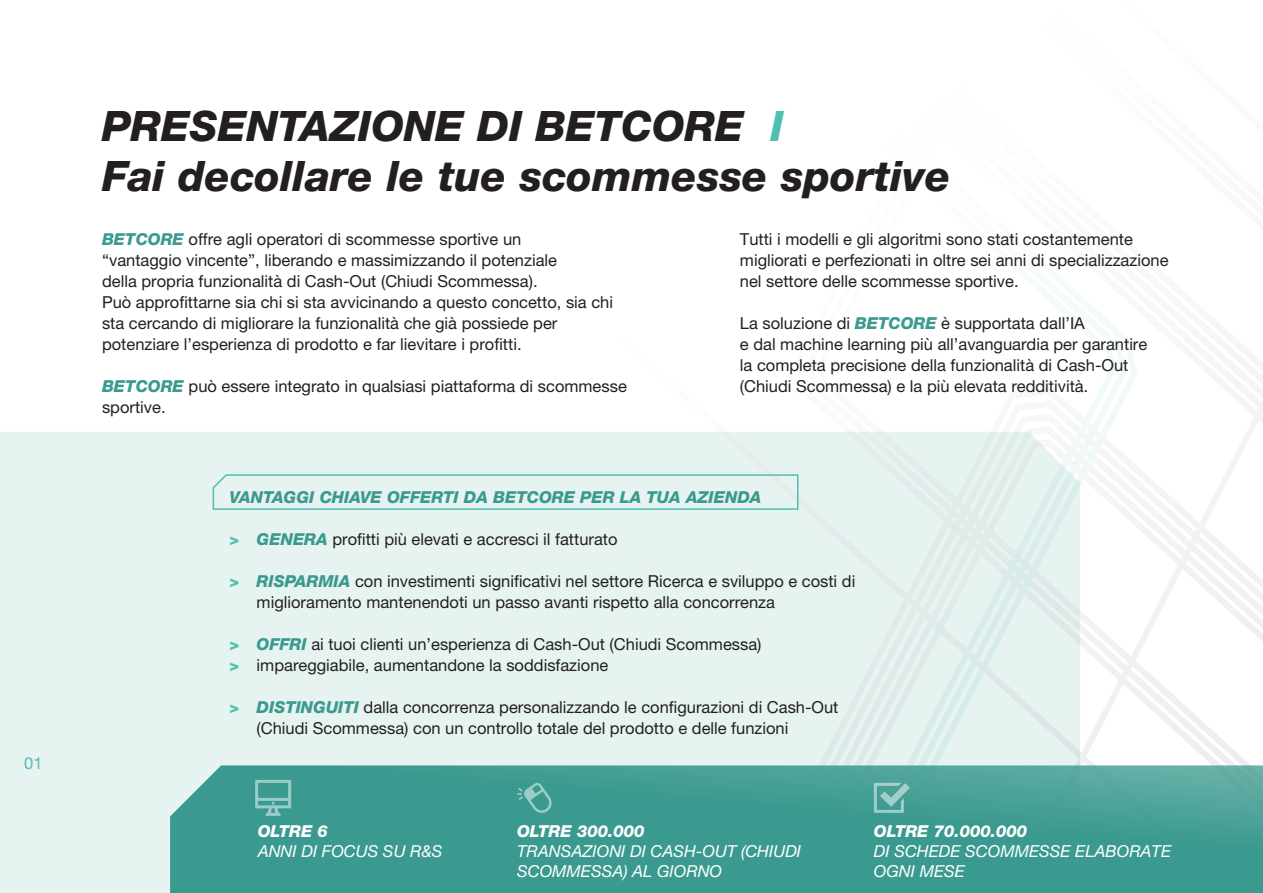
<style>
.page{position:relative;width:1263px;height:893px;background:#fff}
.page>*{position:absolute;margin:0;border:0;box-sizing:border-box;transform-origin:0 0}
.t1{font:italic 800 42px/50.4px "Helvetica Neue LT Pro";color:#231f20}
.t2{font:16.5px/21px "Helvetica Neue LT Pro";color:#231f20}
.t3{font:italic 16.5px/20.2px "Helvetica Neue LT Pro";color:#fff}
.t4{font:italic 800 16.5px "Helvetica Neue LT Pro";color:#3b9a8f}
.t5{font:italic 800 16.5px "Helvetica Neue LT Pro";color:#fff}
.t6{font:16.5px "Helvetica Neue LT Pro";color:#4ec0b2}
.s1{color:#4ec0b2}
.s2{font-weight:800;font-style:italic;color:#3b9a8f}
.s3{font-weight:800;font-style:italic;color:#4ec0b2}
</style>
<div class="page">
<svg style="left:845px;top:300px;width:418px;height:465px"></svg>
<div style="left:0;top:432px;width:1080px;height:461px;background:#e7f3f1"></div>
<svg style="left:170px;top:765px;width:1093px;height:128px;background:#419d92"></svg>
<svg style="left:212px;top:473px;width:587px;height:38px;background:#daeeeb"></svg>
<svg style="left:874px;top:783px;width:36px;height:30px"></svg>
<svg style="left:255px;top:780px;width:36px;height:36px"></svg>
<svg style="left:517px;top:783px;width:35px;height:30px"></svg>
<p class="t6" style="left:24px;top:753px;width:20px">01</p>
<h1 class="t1" style="left:102px;top:100px;width:850px">PRESENTAZIONE DI BETCORE <span class="s1">I<br></span>Fai decollare le tue scommesse sportive</h1>
<p class="t2" style="left:102px;top:229px;width:512px"><span class="s2">BETCORE</span> offre agli operatori di scommesse sportive un<br>“vantaggio vincente”, liberando e massimizzando il potenziale<br>della propria funzionalità di Cash-Out (Chiudi Scommessa).<br>Può approfittarne sia chi si sta avvicinando a questo concetto, sia chi sta cercando di migliorare la funzionalità che già possiede per potenziare l’esperienza di prodotto e far lievitare i profitti.</p>
<p class="t2" style="left:102px;top:376px;width:526px"><span class="s2">BETCORE</span> può essere integrato in qualsiasi piattaforma di scommesse sportive.</p>
<p class="t2" style="left:740px;top:229px;width:430px">Tutti i modelli e gli algoritmi sono stati costantemente migliorati e perfezionati in oltre sei anni di specializzazione nel settore delle scommesse sportive.</p>
<p class="t2" style="left:740px;top:313px;width:409px">La soluzione di <span class="s2">BETCORE</span> è supportata dall’IA<br>e dal machine learning più all’avanguardia per garantire la completa precisione della funzionalità di Cash-Out (Chiudi Scommessa) e la più elevata redditività.</p>
<p class="t4" style="left:230px;top:487px;width:533px">VANTAGGI CHIAVE OFFERTI DA BETCORE PER LA TUA AZIENDA</p>
<p class="t2" style="left:230px;top:528px;width:389px"><span class="s3">&gt;</span> <span class="s2">GENERA</span> profitti più elevati e accresci il fatturato</p>
<p class="t2" style="left:257px;top:570px;width:600px;text-indent:-27px"><span class="s3">&gt;</span> <span class="s2">RISPARMIA</span> con investimenti significativi nel settore Ricerca e sviluppo e costi di miglioramento mantenendoti un passo avanti rispetto alla concorrenza</p>
<p class="t2" style="left:230px;top:633px;width:533px"><span class="s3">&gt;</span> <span class="s2">OFFRI</span> ai tuoi clienti un’esperienza di Cash-Out (Chiudi Scommessa) <span class="s3">&gt;</span> impareggiabile, aumentandone la soddisfazione</p>
<p class="t2" style="left:257px;top:696px;width:583px;text-indent:-27px"><span class="s3">&gt;</span> <span class="s2">DISTINGUITI</span> dalla concorrenza personalizzando le configurazioni di Cash-Out (Chiudi Scommessa) con un controllo totale del prodotto e delle funzioni</p>
<p class="t5" style="left:258px;top:821px;width:72px">OLTRE 6</p>
<p class="t3" style="left:258px;top:841px;width:186px">ANNI DI FOCUS SU R&amp;S</p>
<p class="t5" style="left:517px;top:821px;width:129px">OLTRE 300.000</p>
<p class="t3" style="left:517px;top:841px;width:286px">TRANSAZIONI DI CASH-OUT (CHIUDI<br>SCOMMESSA) AL GIORNO</p>
<p class="t5" style="left:874px;top:821px;width:155px">OLTRE 70.000.000</p>
<p class="t3" style="left:874px;top:841px;width:299px">DI SCHEDE SCOMMESSE ELABORATE<br>OGNI MESE</p>
</div>
